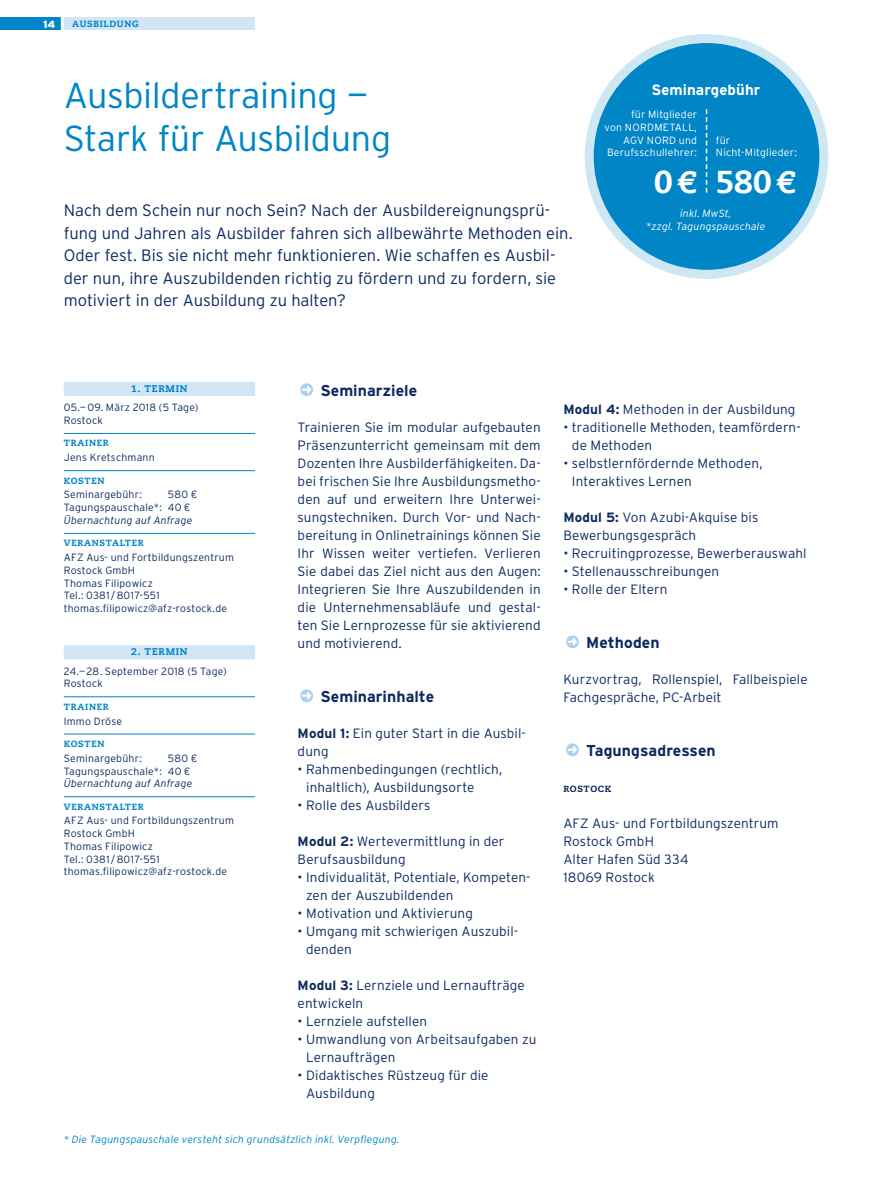
<style>
.page{position:relative;width:893px;height:1191px;background:#fff}
.page>*{position:absolute;margin:0;border:0;box-sizing:border-box;transform-origin:0 0}
.t1{font:300 36px/43.2px "Interstate";letter-spacing:-.01em;color:#0085c6}
.t2{font:800 31.5px "Caecilia Com 85";color:#fff}
.t3{font:300 16.5px/22.5px "Interstate";color:#0d2a60}
.t4{font:700 15.75px "Interstate";letter-spacing:.005em;color:#0d2a60}
.t5{font:700 15px "Interstate";letter-spacing:.005em;color:#fff}
.t6{font:300 13.5px/18px "Interstate";letter-spacing:.01em;color:#0d2a60}
.t7{font:300 10.5px/12.8px "Interstate";letter-spacing:.02em;color:#0d2a60}
.t8{font:300 10.5px/12.8px "Interstate";letter-spacing:.02em;color:#fff;text-align:right}
.t9{font:italic 300 10.5px "Interstate";letter-spacing:.015em;color:#0085c6}
.t10{font:italic 300 10.5px "Interstate";letter-spacing:.015em;color:#0d2a60}
.t11{font:italic 300 10.5px/12.8px "Interstate";letter-spacing:.015em;color:#fff;text-align:center}
.t12{font:900 10.5px "Interstate";color:#fff}
.t13{font:800 9.75px "Caecilia";letter-spacing:.075em;color:#0085c6}
.t14{font:800 9px "Caecilia";letter-spacing:.07em;color:#0085c6}
.t15{font:800 9px "Caecilia";letter-spacing:.07em;color:#0d2a60}
.s1{font-weight:700}
</style>
<div class="page">
<svg style="left:300px;top:383px;width:13px;height:13px"></svg>
<svg style="left:300px;top:689px;width:13px;height:14px"></svg>
<svg style="left:566px;top:635px;width:13px;height:14px"></svg>
<svg style="left:566px;top:743px;width:13px;height:14px"></svg>
<div style="left:64px;top:382px;width:191px;height:14px;background:#d1e5f5"></div>
<hr style="left:64px;top:433px;width:191px;height:1px;background:#0085c6">
<hr style="left:64px;top:470px;width:191px;height:1px;background:#0085c6">
<hr style="left:64px;top:533px;width:191px;height:1px;background:#0085c6">
<div style="left:64px;top:645px;width:191px;height:14px;background:#d1e5f5"></div>
<hr style="left:64px;top:696px;width:191px;height:1px;background:#0085c6">
<hr style="left:64px;top:733px;width:191px;height:1px;background:#0085c6">
<hr style="left:64px;top:796px;width:191px;height:1px;background:#0085c6">
<div style="left:594px;top:43px;width:225px;height:227px;background:#0085c6;border-radius:50%"></div>
<div style="left:585px;top:34px;width:243px;height:245px;border:9px solid #0085c6;border-radius:50%"></div>
<svg style="left:706px;top:109px;width:1px;height:83px"></svg>
<div style="left:0;top:17px;width:64px;height:13px;background:#0085c6"></div>
<div style="left:64px;top:17px;width:191px;height:13px;background:#d1e5f5"></div>
<hr style="left:61px;top:15px;width:3px;height:16px;background:#fff">
<p class="t12" style="left:43px;top:18px;width:14px">14</p>
<p class="t14" style="left:72px;top:18px;width:68px">AUSBILDUNG</p>
<h1 class="t1" style="left:64px;top:73px;width:329px">Ausbildertraining —<br>Stark für Ausbildung</h1>
<p class="t3" style="left:64px;top:199px;width:510px">Nach dem Schein nur noch Sein? Nach der Ausbildereignungsprü&shy;fung und Jahren als Ausbilder fahren sich allbewährte Methoden ein.<br>Oder fest. Bis sie nicht mehr funktionieren. Wie schaffen es Ausbil&shy;der nun, ihre Auszubildenden richtig zu fördern und zu fordern, sie motiviert in der Ausbildung zu halten?</p>
<p class="t5" style="left:651px;top:80px;width:110px">Seminargebühr</p>
<p class="t8" style="left:604px;top:108px;width:94px">für Mitglieder<br>von NORDMETALL,<br>AGV NORD und<br>Berufsschullehrer:</p>
<h2 class="t2" style="left:654px;top:160px;width:44px">0€</h2>
<p class="t8" style="left:716px;top:134px;width:83px;text-align:left">für<br>Nicht-Mitglieder:</p>
<h2 class="t2" style="left:716px;top:160px;width:82px">580€</h2>
<p class="t11" style="left:646px;top:207px;width:121px">inkl. MwSt,<br>*zzgl. Tagungspauschale</p>
<p class="t13" style="left:131px;top:383px;width:58px">1. TERMIN</p>
<p class="t7" style="left:64px;top:401px;width:136px">05.—09. März 2018 (5 Tage)<br>Rostock</p>
<p class="t14" style="left:64px;top:437px;width:46px">TRAINER</p>
<p class="t7" style="left:64px;top:451px;width:92px">Jens Kretschmann</p>
<p class="t14" style="left:64px;top:475px;width:42px">KOSTEN</p>
<p class="t7" style="left:64px;top:488px;width:80px">Seminargebühr:</p>
<p class="t7" style="left:64px;top:488px;width:135px;text-indent:104px">580 €<br>Tagungspauschale*: 40 €</p>
<p class="t10" style="left:64px;top:514px;width:130px">Übernachtung auf Anfrage</p>
<p class="t14" style="left:64px;top:537px;width:81px">VERANSTALTER</p>
<p class="t7" style="left:64px;top:551px;width:172px">AFZ Aus- und Fortbildungszentrum<br>Rostock GmbH<br>Thomas Filipowicz<br>Tel.: 0381/8017-551 thomas.filipowicz@afz-rostock.de</p>
<p class="t13" style="left:131px;top:646px;width:58px">2. TERMIN</p>
<p class="t7" style="left:64px;top:664px;width:165px">24.—28. September 2018 (5 Tage)<br>Rostock</p>
<p class="t14" style="left:64px;top:701px;width:46px">TRAINER</p>
<p class="t7" style="left:64px;top:714px;width:60px">Immo Dröse</p>
<p class="t14" style="left:64px;top:738px;width:42px">KOSTEN</p>
<p class="t7" style="left:64px;top:751px;width:80px">Seminargebühr:</p>
<p class="t7" style="left:64px;top:751px;width:135px;text-indent:104px">580 €<br>Tagungspauschale*: 40 €</p>
<p class="t10" style="left:64px;top:777px;width:130px">Übernachtung auf Anfrage</p>
<p class="t14" style="left:64px;top:801px;width:81px">VERANSTALTER</p>
<p class="t7" style="left:64px;top:814px;width:172px">AFZ Aus- und Fortbildungszentrum<br>Rostock GmbH<br>Thomas Filipowicz<br>Tel.: 0381/8017-551 thomas.filipowicz@afz-rostock.de</p>
<p class="t4" style="left:320px;top:381px;width:98px">Seminarziele</p>
<p class="t6" style="left:298px;top:418px;width:245px;text-align:justify">Trainieren Sie im modular aufgebauten Präsenzunterricht gemeinsam mit dem Dozenten Ihre Ausbilderfähigkeiten. Da&shy;bei frischen Sie Ihre Ausbildungsmetho&shy;den auf und erweitern Ihre Unterwei&shy;sungstechniken. Durch Vor- und Nach&shy;bereitung in Onlinetrainings können Sie Ihr Wissen weiter vertiefen. Verlieren Sie dabei das Ziel nicht aus den Augen:<br>Integrieren Sie Ihre Auszubildenden in die Unternehmensabläufe und gestal&shy;ten Sie Lernprozesse für sie aktivierend und motivierend.</p>
<p class="t4" style="left:320px;top:687px;width:115px">Seminarinhalte</p>
<p class="t6" style="left:298px;top:724px;width:230px"><span class="s1">Modul 1:</span> Ein guter Start in die Ausbil&shy;dung</p>
<p class="t6" style="left:306px;top:760px;width:198px;text-indent:-9px">• Rahmenbedingungen (rechtlich, inhaltlich), Ausbildungsorte</p>
<p class="t6" style="left:298px;top:796px;width:134px">• Rolle des Ausbilders</p>
<p class="t6" style="left:298px;top:832px;width:208px"><span class="s1">Modul 2:</span> Wertevermittlung in der<br>Berufsausbildung</p>
<p class="t6" style="left:306px;top:868px;width:226px;text-indent:-9px">• Individualität, Potentiale, Kompeten&shy;zen der Auszubildenden</p>
<p class="t6" style="left:298px;top:904px;width:177px">• Motivation und Aktivierung</p>
<p class="t6" style="left:306px;top:922px;width:214px;text-indent:-9px">• Umgang mit schwierigen Auszubil&shy;denden</p>
<p class="t6" style="left:298px;top:976px;width:229px"><span class="s1">Modul 3:</span> Lernziele und Lernaufträge entwickeln</p>
<p class="t6" style="left:298px;top:1012px;width:131px">• Lernziele aufstellen</p>
<p class="t6" style="left:306px;top:1030px;width:232px;text-indent:-9px">• Umwandlung von Arbeitsaufgaben zu<br>Lernaufträgen</p>
<p class="t6" style="left:306px;top:1066px;width:184px;text-indent:-9px">• Didaktisches Rüstzeug für die<br>Ausbildung</p>
<p class="t9" style="left:64px;top:1132px;width:337px">* Die Tagungspauschale versteht sich grundsätzlich inkl. Verpflegung.</p>
<p class="t6" style="left:563px;top:400px;width:234px"><span class="s1">Modul 4:</span> Methoden in der Ausbildung</p>
<p class="t6" style="left:572px;top:418px;width:230px;text-indent:-9px">• traditionelle Methoden, teamfördern&shy;de Methoden</p>
<p class="t6" style="left:572px;top:454px;width:192px;text-indent:-9px">• selbstlernfördernde Methoden,<br>Interaktives Lernen</p>
<p class="t6" style="left:563px;top:508px;width:196px"><span class="s1">Modul 5:</span> Von Azubi-Akquise bis<br>Bewerbungsgespräch</p>
<p class="t6" style="left:563px;top:544px;width:245px">• Recruitingprozesse, Bewerberauswahl</p>
<p class="t6" style="left:563px;top:562px;width:157px">• Stellenausschreibungen</p>
<p class="t6" style="left:563px;top:580px;width:105px">• Rolle der Eltern</p>
<p class="t4" style="left:586px;top:633px;width:75px">Methoden</p>
<p class="t6" style="left:563px;top:670px;width:246px">Kurzvortrag, Rollenspiel, Fallbeispiele<br>Fachgespräche, PC-Arbeit</p>
<p class="t4" style="left:586px;top:741px;width:131px">Tagungsadressen</p>
<p class="t15" style="left:563px;top:783px;width:49px">ROSTOCK</p>
<p class="t6" style="left:563px;top:814px;width:217px">AFZ Aus- und Fortbildungszentrum<br>Rostock GmbH<br>Alter Hafen Süd 334<br>18069 Rostock</p>
</div>
